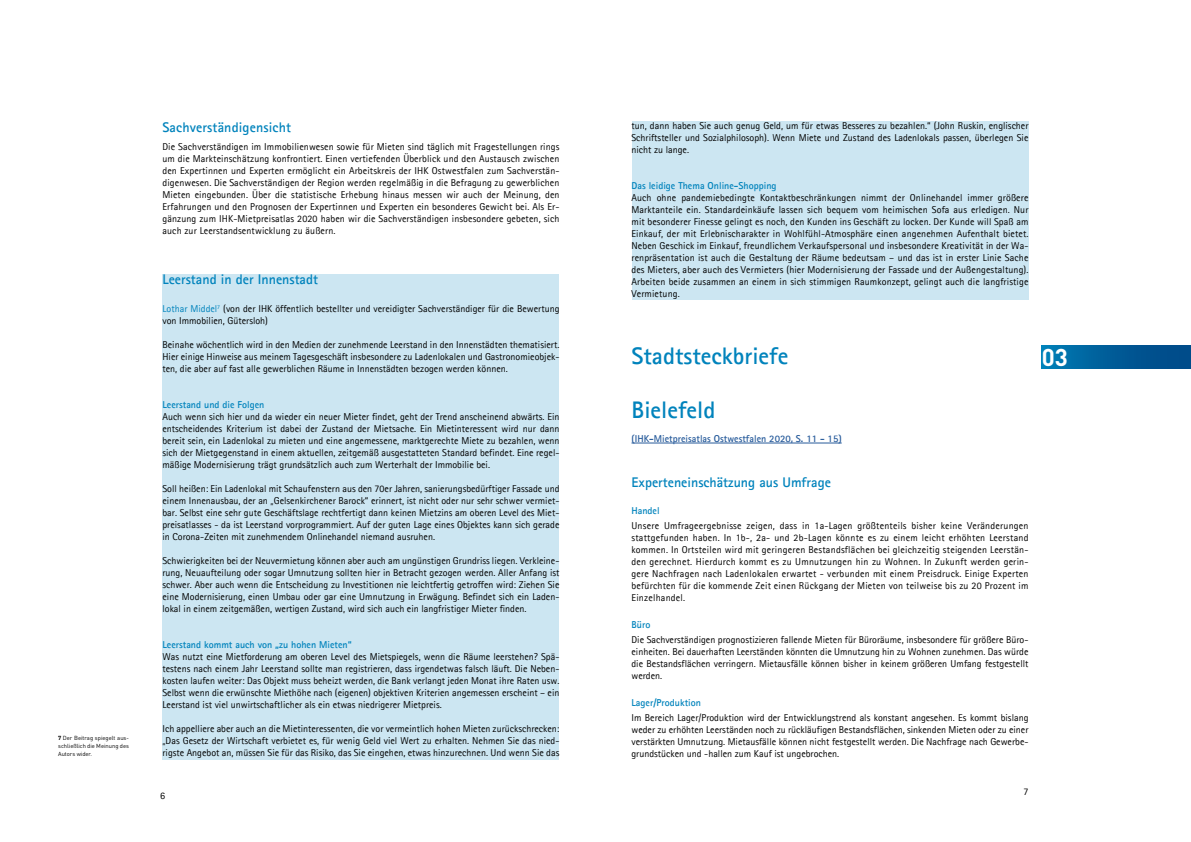
<style>
.page{position:relative;width:1191px;height:842px;background:#fff}
.page>*{position:absolute;margin:0;border:0;box-sizing:border-box;transform-origin:0 0}
.t1{font:700 24px "Agfa Rotis Sans Serif";color:#0083bc}
.t2{font:700 24px "DINOT";color:#fff}
.t3{font:700 14px "Agfa Rotis Sans Serif";color:#0083bc}
.t4{font:10px/12px "Agfa Rotis Sans Serif";color:#000;text-align:justify}
.t5{font:700 10px "Agfa Rotis Sans Serif";color:#0083bc}
.t6{font:700 10px "Agfa Rotis Sans Serif";color:#275b9b}
.t7{font:5.8px/8px "DINOT";color:#000;text-align:justify}
.s1{font-weight:700}
.s2{color:#0083bc}
</style>
<div class="page">
<div style="left:631px;top:122px;width:397px;height:178px;background:#cce6f2"></div>
<div style="left:162px;top:275px;width:397px;height:485px;background:#cce6f2"></div>
<hr style="left:631px;top:443px;width:210px;height:1px;background:#275b9b">
<div style="left:1041px;top:346px;width:150px;height:22px;background:linear-gradient(to right,#007ab3,#004482)"></div>
<p class="t7" style="left:58px;top:734px;width:72px"><span class="s1">7</span> Der Beitrag spiegelt aus&shy;schließlich die Meinung des Autors wider.</p>
<h2 class="t3" style="left:162px;top:118px;width:130px">Sachverständigensicht</h2>
<p class="t4" style="left:162px;top:140px;width:398px">Die Sachverständigen im Immobilienwesen sowie für Mieten sind täglich mit Fragestellungen rings um die Markteinschätzung konfrontiert. Einen vertiefenden Überblick und den Austausch zwischen den Expertinnen und Experten ermöglicht ein Arbeitskreis der IHK Ostwestfalen zum Sachverstän&shy;digenwesen. Die Sachverständigen der Region werden regelmäßig in die Befragung zu gewerblichen Mieten eingebunden. Über die statistische Erhebung hinaus messen wir auch der Meinung, den Erfahrungen und den Prognosen der Expertinnen und Experten ein besonderes Gewicht bei. Als Er&shy;gänzung zum IHK-Mietpreisatlas 2020 haben wir die Sachverständigen insbesondere gebeten, sich auch zur Leerstandsentwicklung zu äußern.</p>
<h2 class="t3" style="left:162px;top:271px;width:157px">Leerstand in der Innenstadt</h2>
<p class="t4" style="left:162px;top:303px;width:398px"><span class="s2">Lothar Middel</span><sup>7</sup> (von der IHK öffentlich bestellter und vereidigter Sachverständiger für die Bewertung von Immobilien, Gütersloh)</p>
<p class="t4" style="left:162px;top:339px;width:398px">Beinahe wöchentlich wird in den Medien der zunehmende Leerstand in den Innenstädten thematisiert.<br>Hier einige Hinweise aus meinem Tagesgeschäft insbesondere zu Ladenlokalen und Gastronomieobjek&shy;ten, die aber auf fast alle gewerblichen Räume in Innenstädten bezogen werden können.</p>
<p class="t5" style="left:162px;top:399px;width:103px">Leerstand und die Folgen</p>
<p class="t4" style="left:162px;top:411px;width:398px">Auch wenn sich hier und da wieder ein neuer Mieter findet, geht der Trend anscheinend abwärts. Ein entscheidendes Kriterium ist dabei der Zustand der Mietsache. Ein Mietinteressent wird nur dann bereit sein, ein Ladenlokal zu mieten und eine angemessene, marktgerechte Miete zu bezahlen, wenn sich der Mietgegenstand in einem aktuellen, zeitgemäß ausgestatteten Standard befindet. Eine regel&shy;mäßige Modernisierung trägt grundsätzlich auch zum Werterhalt der Immobilie bei.</p>
<p class="t4" style="left:162px;top:483px;width:398px">Soll heißen: Ein Ladenlokal mit Schaufenstern aus den 70er Jahren, sanierungsbedürftiger Fassade und einem Innenausbau, der an „Gelsenkirchener Barock“ erinnert, ist nicht oder nur sehr schwer vermiet&shy;bar. Selbst eine sehr gute Geschäftslage rechtfertigt dann keinen Mietzins am oberen Level des Miet&shy;preisatlasses - da ist Leerstand vorprogrammiert. Auf der guten Lage eines Objektes kann sich gerade in Corona-Zeiten mit zunehmendem Onlinehandel niemand ausruhen.</p>
<p class="t4" style="left:162px;top:555px;width:398px">Schwierigkeiten bei der Neuvermietung können aber auch am ungünstigen Grundriss liegen. Verkleine&shy;rung, Neuaufteilung oder sogar Umnutzung sollten hier in Betracht gezogen werden. Aller Anfang ist schwer. Aber auch wenn die Entscheidung zu Investitionen nie leichtfertig getroffen wird: Ziehen Sie eine Modernisierung, einen Umbau oder gar eine Umnutzung in Erwägung. Befindet sich ein Laden&shy;lokal in einem zeitgemäßen, wertigen Zustand, wird sich auch ein langfristiger Mieter finden.</p>
<p class="t5" style="left:162px;top:639px;width:191px">Leerstand kommt auch von „zu hohen Mieten“</p>
<p class="t4" style="left:162px;top:651px;width:398px">Was nutzt eine Mietforderung am oberen Level des Mietspiegels, wenn die Räume leerstehen? Spä&shy;testens nach einem Jahr Leerstand sollte man registrieren, dass irgendetwas falsch läuft. Die Neben&shy;kosten laufen weiter: Das Objekt muss beheizt werden, die Bank verlangt jeden Monat ihre Raten usw.<br>Selbst wenn die erwünschte Miethöhe nach (eigenen) objektiven Kriterien angemessen erscheint – ein Leerstand ist viel unwirtschaftlicher als ein etwas niedrigerer Mietpreis.</p>
<p class="t4" style="left:162px;top:723px;width:398px">Ich appelliere aber auch an die Mietinteressenten, die vor vermeintlich hohen Mieten zurückschrecken: „Das Gesetz der Wirtschaft verbietet es, für wenig Geld viel Wert zu erhalten. Nehmen Sie das nied&shy;rigste Angebot an, müssen Sie für das Risiko, das Sie eingehen, etwas hinzurechnen. Und wenn Sie das</p>
<p class="t4" style="left:160px;top:789px;width:6px">6</p>
<p class="t4" style="left:631px;top:119px;width:398px">tun, dann haben Sie auch genug Geld, um für etwas Besseres zu bezahlen.“ (John Ruskin, englischer Schriftsteller und Sozialphilosoph). Wenn Miete und Zustand des Ladenlokals passen, überlegen Sie nicht zu lange.</p>
<p class="t5" style="left:631px;top:179px;width:146px">Das leidige Thema Online-Shopping</p>
<p class="t4" style="left:631px;top:191px;width:398px">Auch ohne pandemiebedingte Kontaktbeschränkungen nimmt der Onlinehandel immer größere Marktanteile ein. Standardeinkäufe lassen sich bequem vom heimischen Sofa aus erledigen. Nur mit besonderer Finesse gelingt es noch, den Kunden ins Geschäft zu locken. Der Kunde will Spaß am Einkauf, der mit Erlebnischarakter in Wohlfühl-Atmosphäre einen angenehmen Aufenthalt bietet.<br>Neben Geschick im Einkauf, freundlichem Verkaufspersonal und insbesondere Kreativität in der Wa&shy;renpräsentation ist auch die Gestaltung der Räume bedeutsam – und das ist in erster Linie Sache des Mieters, aber auch des Vermieters (hier Modernisierung der Fassade und der Außengestaltung).<br>Arbeiten beide zusammen an einem in sich stimmigen Raumkonzept, gelingt auch die langfristige Vermietung.</p>
<h1 class="t1" style="left:631px;top:341px;width:158px">Stadtsteckbriefe</h1>
<h1 class="t2" style="left:1042px;top:341px;width:28px">03</h1>
<h1 class="t1" style="left:631px;top:394px;width:85px">Bielefeld</h1>
<p class="t6" style="left:631px;top:432px;width:212px">(IHK-Mietpreisatlas Ostwestfalen 2020, S. 11 - 15)</p>
<h2 class="t3" style="left:631px;top:474px;width:201px">Experteneinschätzung aus Umfrage</h2>
<p class="t5" style="left:631px;top:505px;width:30px">Handel</p>
<p class="t4" style="left:631px;top:520px;width:398px">Unsere Umfrageergebnisse zeigen, dass in 1a-Lagen größtenteils bisher keine Veränderungen stattgefunden haben. In 1b-, 2a- und 2b-Lagen könnte es zu einem leicht erhöhten Leerstand kommen. In Ortsteilen wird mit geringeren Bestandsflächen bei gleichzeitig steigenden Leerstän&shy;den gerechnet. Hierdurch kommt es zu Umnutzungen hin zu Wohnen. In Zukunft werden gerin&shy;gere Nachfragen nach Ladenlokalen erwartet - verbunden mit einem Preisdruck. Einige Experten befürchten für die kommende Zeit einen Rückgang der Mieten von teilweise bis zu 20 Prozent im Einzelhandel.</p>
<p class="t5" style="left:631px;top:619px;width:20px">Büro</p>
<p class="t4" style="left:631px;top:634px;width:398px">Die Sachverständigen prognostizieren fallende Mieten für Büroräume, insbesondere für größere Büro&shy;einheiten. Bei dauerhaften Leerständen könnten die Umnutzung hin zu Wohnen zunehmen. Das würde die Bestandsflächen verringern. Mietausfälle können bisher in keinem größeren Umfang festgestellt werden.</p>
<p class="t5" style="left:631px;top:697px;width:71px">Lager/Produktion</p>
<p class="t4" style="left:631px;top:712px;width:398px">Im Bereich Lager/Produktion wird der Entwicklungstrend als konstant angesehen. Es kommt bislang weder zu erhöhten Leerständen noch zu rückläufigen Bestandsflächen, sinkenden Mieten oder zu einer verstärkten Umnutzung. Mietausfälle können nicht festgestellt werden. Die Nachfrage nach Gewerbe&shy;grundstücken und -hallen zum Kauf ist ungebrochen.</p>
<p class="t4" style="left:1023px;top:785px;width:7px">7</p>
</div>
